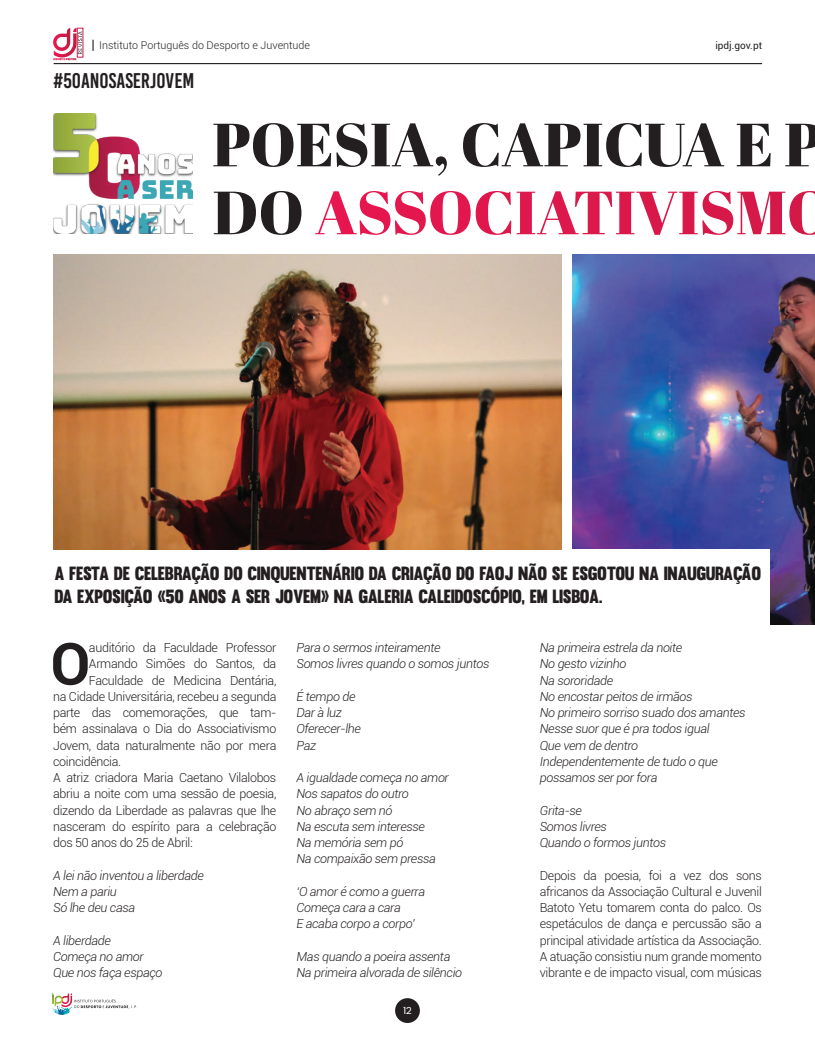
<style>
.page{position:relative;width:815px;height:1042px;background:#fff}
.page>*{position:absolute;margin:0;border:0;box-sizing:border-box;transform-origin:0 0}
.t1{font:60.88px/67.9px "Abril Fatface";color:#231f20}
.t2{font:700 58.25px "Roboto";color:#231f20}
.t3{font:21.25px "Bebas Kai";color:#231f20}
.t4{font:18.75px/22.5px "Muro";letter-spacing:-.02em;color:#231f20}
.t5{font:300 12.5px/16.2px "Roboto";letter-spacing:-.025em;color:#231f20;text-align:justify}
.t6{font:italic 300 12.5px/16.2px "Roboto";letter-spacing:-.025em;color:#231f20}
.t7{font:300 10.75px "Roboto";color:#231f20}
.t8{font:10px "Roboto";color:#231f20}
.t9{font:10px "Kerox Non Commercial";color:#fff}
.s1{font-weight:400;font-stretch:condensed;font-size:12.88px}
.s2{color:#fff}
</style>
<div class="page">
<svg style="left:53px;top:28px;width:29px;height:32px"></svg>
<div style="left:395px;top:998px;width:25px;height:25px;background:#231f20;border-radius:50%"></div>
<hr style="left:54px;top:63px;width:708px;height:1px;background:#000">
<svg style="left:52px;top:993px;width:84px;height:22px"></svg>
<img style="left:573px;top:255px;width:242px;height:370px">
<div style="left:216px;top:549px;width:554px;height:82px;background:#fff"></div>
<img style="left:53px;top:255px;width:509px;height:294px">
<img style="left:53px;top:113px;width:140px;height:120px">
<p class="t7" style="left:92px;top:38px;width:220px"><span class="s1">|</span> Instituto Português do Desporto e Juventude</p>
<p class="t8" style="left:715px;top:38px;width:48px">ipdj.gov.pt</p>
<h3 class="t3" style="left:53px;top:70px;width:143px">#50ANOSASERJOVEM</h3>
<h1 class="t1" style="left:213px;top:109px;width:621px">POESIA, CAPICUA E P<br>DO <span class="s2">ASSOCIATIVISMO</span></h1>
<h3 class="t4" style="left:54px;top:562px;width:708px">A FESTA DE CELEBRAÇÃO DO CINQUENTENÁRIO DA CRIAÇÃO DO FAOJ NÃO SE ESGOTOU NA INAUGURAÇÃO<br>DA EXPOSIÇÃO «50 ANOS A SER JOVEM» NA GALERIA CALEIDOSCÓPIO, EM LISBOA.</h3>
<p class="t6" style="left:296px;top:639px;width:194px">Para o sermos inteiramente<br>Somos livres quando o somos juntos</p>
<p class="t6" style="left:296px;top:688px;width:66px">É tempo de<br>Dar à luz<br>Oferecer-lhe<br>Paz</p>
<p class="t6" style="left:296px;top:769px;width:154px">A igualdade começa no amor<br>Nos sapatos do outro<br>No abraço sem nó<br>Na escuta sem interesse<br>Na memória sem pó<br>Na compaixão sem pressa</p>
<p class="t6" style="left:296px;top:883px;width:130px">‘O amor é como a guerra<br>Começa cara a cara<br>E acaba corpo a corpo’</p>
<p class="t6" style="left:296px;top:948px;width:167px">Mas quando a poeira assenta<br>Na primeira alvorada de silêncio</p>
<h2 class="t2" style="left:50px;top:623px;width:42px">O</h2>
<p class="t5" style="left:89px;top:639px;width:189px">auditório da Faculdade Professor</p>
<p class="t6" style="left:540px;top:639px;width:207px">Na primeira estrela da noite<br>No gesto vizinho<br>Na sororidade<br>No encostar peitos de irmãos<br>No primeiro sorriso suado dos amantes<br>Nesse suor que é pra todos igual<br>Que vem de dentro<br>Independentemente de tudo o que possamos ser por fora</p>
<p class="t6" style="left:540px;top:801px;width:128px">Grita-se<br>Somos livres<br>Quando o formos juntos</p>
<p class="t5" style="left:540px;top:866px;width:224px">Depois da poesia, foi a vez dos sons africanos da Associação Cultural e Juvenil Batoto Yetu tomarem conta do palco. Os espetáculos de dança e percussão são a principal atividade artística da Associação.<br>A atuação consistiu num grande momento vibrante e de impacto visual, com músicas</p>
<p class="t5" style="left:89px;top:655px;width:189px">Armando Simões do Santos, da</p>
<p class="t5" style="left:89px;top:671px;width:189px">Faculdade de Medicina Dentária,</p>
<p class="t5" style="left:53px;top:688px;width:225px">na Cidade Universitária, recebeu a segunda</p>
<p class="t5" style="left:53px;top:704px;width:225px">parte das comemorações, que tam-</p>
<p class="t5" style="left:53px;top:720px;width:225px">bém assinalava o Dia do Associativismo</p>
<p class="t5" style="left:53px;top:736px;width:225px">Jovem, data naturalmente não por mera</p>
<p class="t5" style="left:53px;top:753px;width:70px">coincidência.</p>
<p class="t5" style="left:53px;top:769px;width:225px">A atriz criadora Maria Caetano Vilalobos</p>
<p class="t5" style="left:53px;top:785px;width:225px">abriu a noite com uma sessão de poesia,</p>
<p class="t5" style="left:53px;top:801px;width:225px">dizendo da Liberdade as palavras que lhe</p>
<p class="t5" style="left:53px;top:818px;width:225px">nasceram do espírito para a celebração</p>
<p class="t5" style="left:53px;top:834px;width:141px">dos 50 anos do 25 de Abril:</p>
<p class="t6" style="left:53px;top:866px;width:152px">A lei não inventou a liberdade<br>Nem a pariu<br>Só lhe deu casa</p>
<p class="t6" style="left:53px;top:931px;width:111px">A liberdade<br>Começa no amor<br>Que nos faça espaço</p>
<p class="t9" style="left:403px;top:1003px;width:10px">12</p>
</div>
